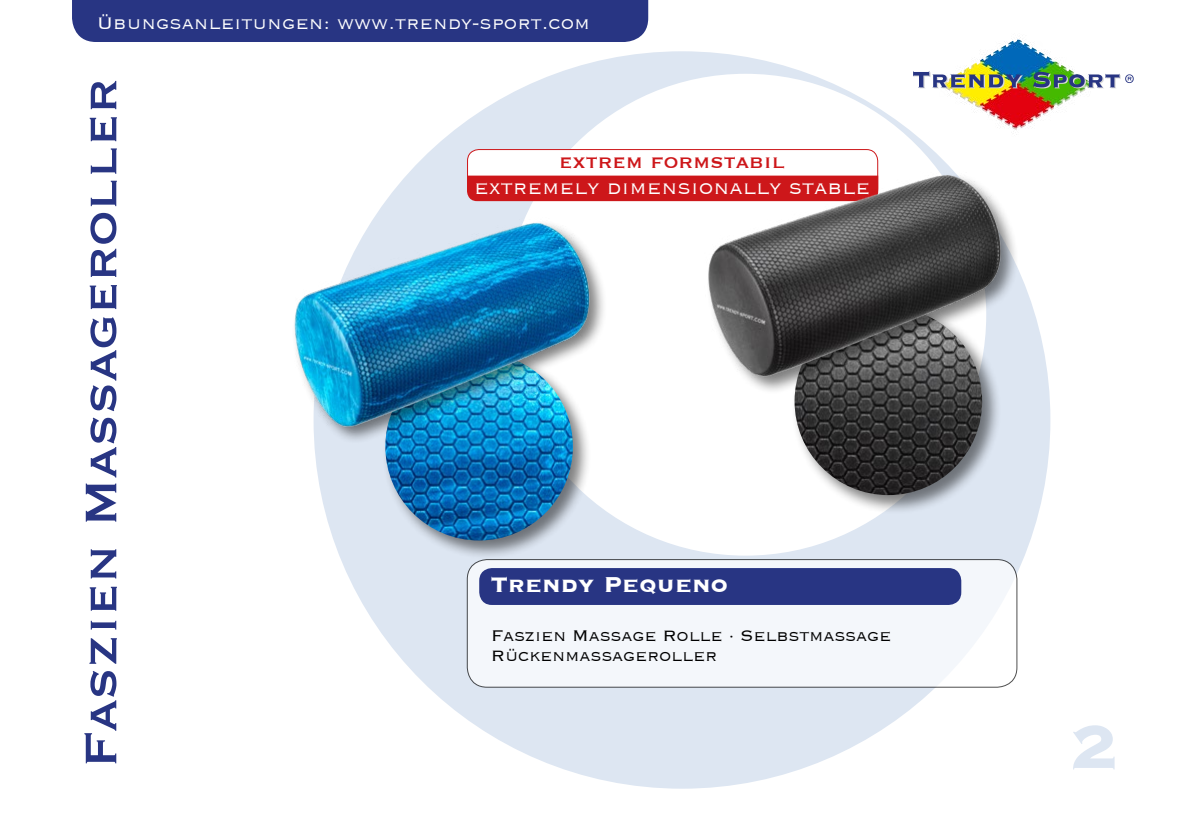
<style>
.page{position:relative;width:1191px;height:840px;background:#fff}
.page>*{position:absolute;margin:0;border:0;box-sizing:border-box;transform-origin:0 0}
.t1{font:700 80px "Copperplate";color:#dde6f2}
.t2{font:58px "Copperplate";color:#283583}
.t3{font:700 28px "Copperplate";color:#fff}
.t4{font:300 24px "Copperplate";color:#fff}
.t5{font:24px "Copperplate";color:#cd171a}
.t6{font:300 22px "Copperplate";color:#fff}
.t7{font:300 20px/20px "Copperplate";letter-spacing:-.01em;color:#000}
</style>
<div class="page">
<img style="left:923px;top:37px;width:163px;height:105px">
<img style="left:913px;top:71px;width:220px;height:18px">
<div style="left:72px;top:0;width:576px;height:42px;background:#283583"></div>
<div style="left:313px;top:51px;width:737px;height:737px;background:#dde6f2;border-radius:50%"></div>
<div style="left:505px;top:74px;width:481px;height:481px;background:#fff;border-radius:50%"></div>
<div style="left:467px;top:149px;width:410px;height:50px;background:#fff;border-radius:11px"></div>
<div style="left:467px;top:149px;width:411px;height:51px;border:1px solid #cd171a;border-radius:11px"></div>
<div style="left:467px;top:175px;width:189px;height:26px;background:#cd171a"></div>
<div style="left:467px;top:559px;width:550px;height:127px;background:#f4f7fb;border-radius:20px"></div>
<div style="left:467px;top:559px;width:550px;height:128px;border:1px solid #000;border-radius:20px"></div>
<div style="left:479px;top:567px;width:482px;height:37px;background:#283583;border-radius:13px"></div>
<div style="left:791px;top:303px;width:210px;height:210px;background:#000;opacity:.5"></div>
<img style="left:794px;top:307px;width:188px;height:188px;border-radius:94px">
<img style="left:656px;top:156px;width:358px;height:238px">
<div style="left:382px;top:349px;width:210px;height:210px;background:#000;opacity:.5"></div>
<img style="left:385px;top:352px;width:188px;height:188px;border-radius:94px">
<div style="left:292px;top:219px;width:315px;height:225px;background:#000;opacity:.5"></div>
<img style="left:292px;top:201px;width:313px;height:239px">
<p class="t6" style="left:97px;top:9px;width:494px">Übungsanleitungen: www.trendy-sport.com</p>
<h2 class="t2" style="left:63px;top:766px;width:690px;rotate:-90deg">Faszien Massageroller</h2>
<p class="t5" style="left:559px;top:146px;width:228px">extrem formstabil</p>
<p class="t4" style="left:474px;top:172px;width:398px">extremely dimensionally stable</p>
<h3 class="t3" style="left:491px;top:565px;width:239px">Trendy Pequeno</h3>
<p class="t7" style="left:491px;top:624px;width:402px">Faszien Massage Rolle · Selbstmassage<br>Rückenmassageroller</p>
<h1 class="t1" style="left:1070px;top:693px;width:50px">2</h1>
</div>
